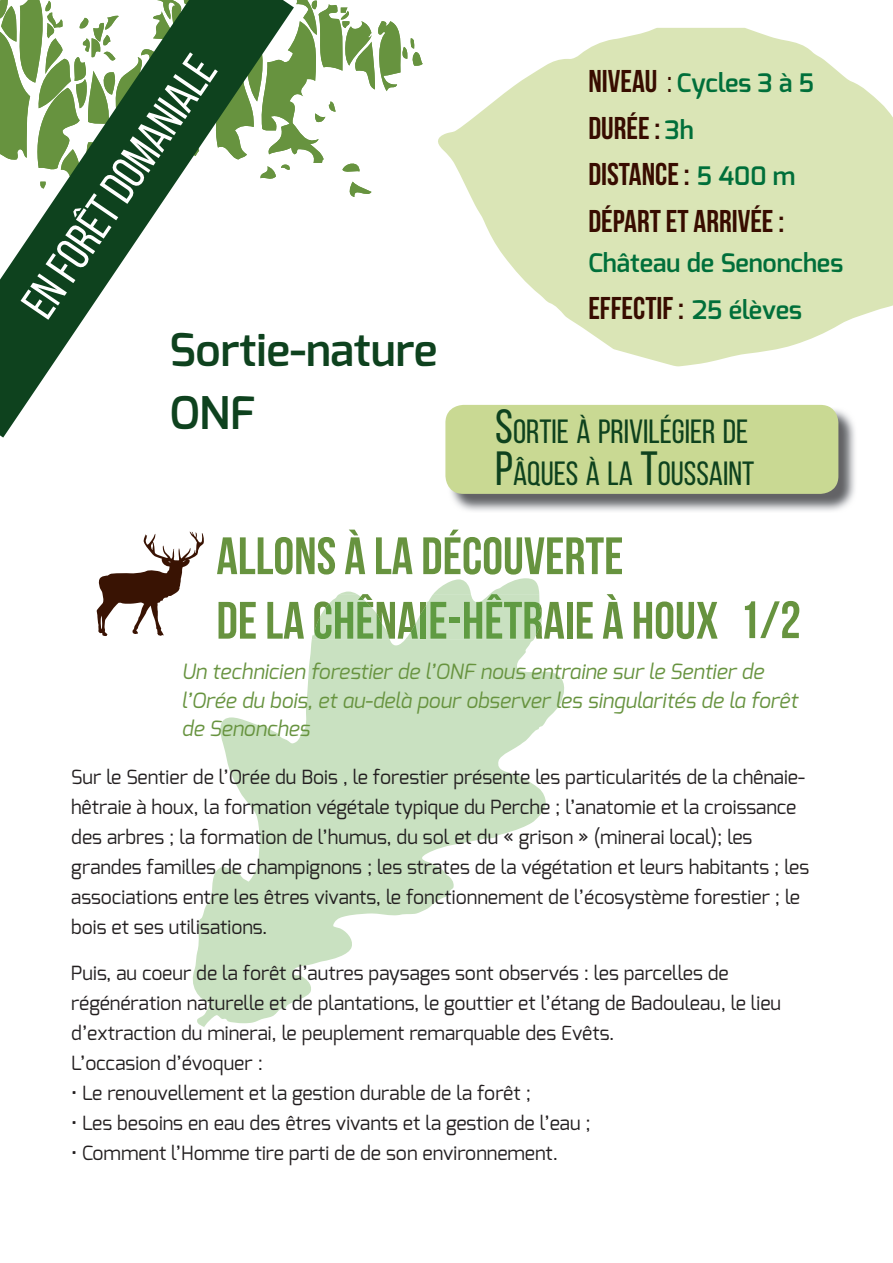
<style>
.page{position:relative;width:893px;height:1263px;background:#fff}
.page>*{position:absolute;margin:0;border:0;box-sizing:border-box;transform-origin:0 0}
.t1{font:700 52.5px/64.5px "Bebas Neue";color:#67933f}
.t2{font:48px "Bebas Neue";color:#fff}
.t3{font:600 45px/63px "Exo";color:#0e421e}
.t4{font:33.6px/42px "Bebas Neue";color:#0e421e}
.t5{font:700 31.5px/46.5px "Bebas Neue";color:#380c00}
.t6{font:600 25.5px "Exo";color:#006f3a}
.t7{font:italic 21px/28.5px "Exo";color:#67933f}
.t8{font:19.5px/30px "Exo";color:#231f20}
.s1{font-family:"Bebas Neue";font-weight:700;font-size:31.5px;color:#380c00}
.s2{font-family:"Bebas Neue";font-weight:400;font-size:31.5px;color:#380c00}
.s3{font-family:"Exo";font-weight:600;font-size:25.5px;color:#006f3a}
.s4{font-size:48px}
</style>
<div class="page">
<svg style="left:192px;top:578px;width:372px;height:449px;fill:#c9e1c1"></svg>
<svg style="left:312px;top:594px;width:231px;height:45px"></svg>
<svg style="left:294px;top:0;width:129px;height:197px"></svg>
<svg style="left:0;top:0;width:294px;height:438px"></svg>
<svg style="left:438px;top:28px;width:455px;height:338px;fill:#dae5b6"></svg>
<svg style="left:96px;top:531px;width:108px;height:105px"></svg>
<img style="left:447px;top:407px;width:408px;height:104px">
<div style="left:445px;top:405px;width:393px;height:89px;background:#c9d993;border-radius:18px"></div>
<h2 class="t2" style="left:13px;top:298px;width:306px;rotate:-56deg">en forêt domaniale</h2>
<h3 class="t3" style="left:169px;top:318px;width:269px">Sortie-nature<br>ONF</h3>
<h3 class="t6" style="left:588px;top:67px;width:227px"><span class="s1">NIVEAU</span> <span class="s2">:</span> Cycles 3 à 5</h3>
<h3 class="t5" style="left:588px;top:104px;width:209px">DURÉE : <span class="s3">3h<br></span>DISTANCE : <span class="s3">5 400 m<br></span>DÉPART ET ARRIVÉE :</h3>
<h3 class="t6" style="left:588px;top:247px;width:256px">Château de Senonches</h3>
<h3 class="t5" style="left:588px;top:284px;width:215px">EFFECTIF : <span class="s3">25 élèves</span></h3>
<h3 class="t4" style="left:495px;top:410px;width:261px"><span class="s4">S</span>ORTIE À PRIVILÉGIER DE<br><span class="s4">P</span>ÂQUES À LA <span class="s4">T</span>OUSSAINT</h3>
<h1 class="t1" style="left:216px;top:523px;width:586px">ALLONS À LA DÉCOUVERTE<br>DE LA CHÊNAIE-HÊTRAIE À HOUX 1/2</h1>
<p class="t7" style="left:181px;top:657px;width:618px">Un technicien forestier de l’ONF nous entraine sur le Sentier de l’Orée du bois, et au-delà pour observer les singularités de la forêt de Senonches</p>
<p class="t8" style="left:71px;top:762px;width:740px">Sur le Sentier de l’Orée du Bois , le forestier présente les particularités de la chênaie&shy;hêtraie à houx, la formation végétale typique du Perche ; l’anatomie et la croissance des arbres ; la formation de l’humus, du sol et du « grison » (minerai local); les grandes familles de champignons ; les strates de la végétation et leurs habitants ; les associations entre les êtres vivants, le fonctionnement de l’écosystème forestier ; le bois et ses utilisations.</p>
<p class="t8" style="left:71px;top:958px;width:711px">Puis, au coeur de la forêt d’autres paysages sont observés : les parcelles de régénération naturelle et de plantations, le gouttier et l’étang de Badouleau, le lieu d’extraction du minerai, le peuplement remarquable des Evêts.<br>L’occasion d’évoquer :</p>
<p class="t8" style="left:71px;top:1078px;width:461px">• Le renouvellement et la gestion durable de la forêt ;</p>
<p class="t8" style="left:71px;top:1108px;width:521px">• Les besoins en eau des êtres vivants et la gestion de l’eau ;</p>
<p class="t8" style="left:71px;top:1138px;width:489px">• Comment l’Homme tire parti de de son environnement.</p>
</div>
